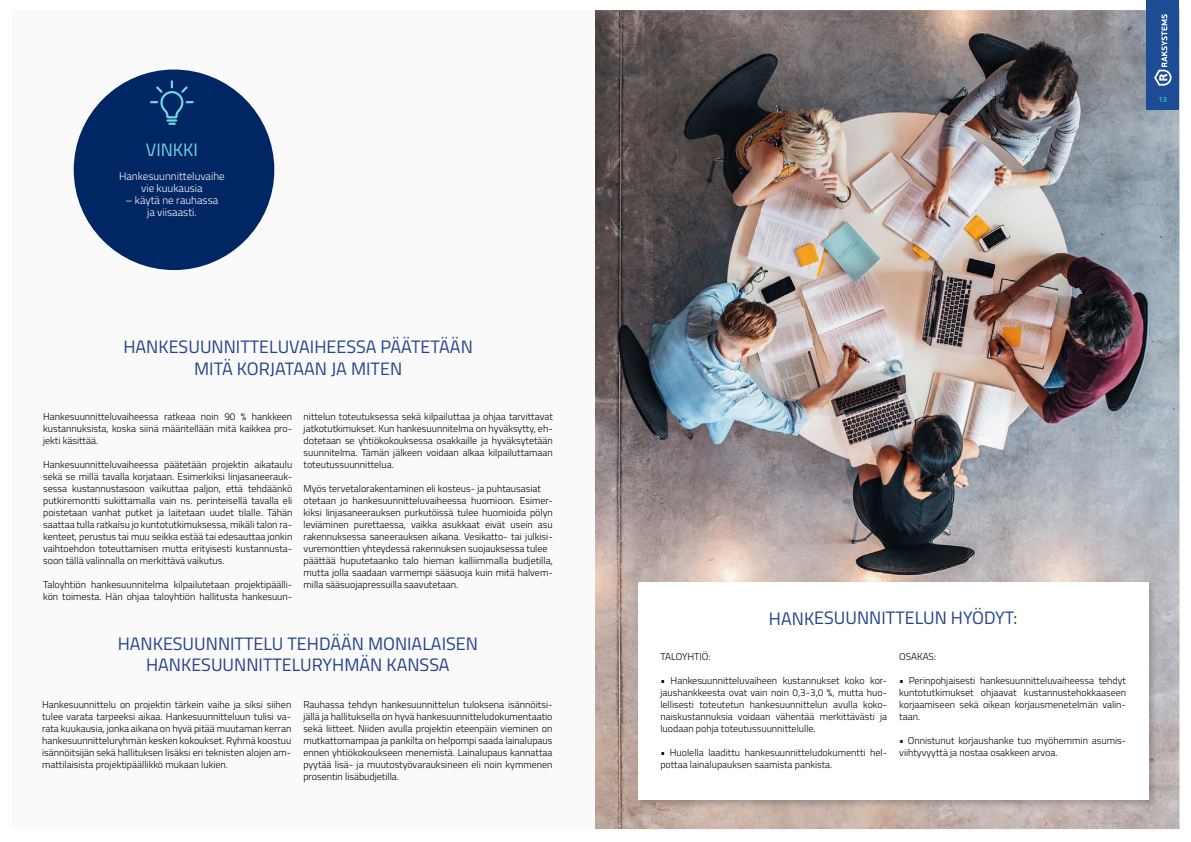
<style>
.page{position:relative;width:1191px;height:842px;background:#fff}
.page>*{position:absolute;margin:0;border:0;box-sizing:border-box;transform-origin:0 0}
.t1{font:18px/21.6px "Titillium";color:#22428b;text-align:center}
.t2{font:18px "Titillium";color:#71d6e0}
.t3{font:300 11px/12px "Titillium";color:#fff;text-align:center}
.t4{font:300 10px/12px "Titillium";color:#000;text-align:justify}
.t5{font:600 7.5px "Titillium";color:#40c4d6}
</style>
<div class="page">
<img style="left:73px;top:10px;width:1107px;height:820px">
<div style="left:1146px;top:0;width:33px;height:110px;background:#1c4c93"></div>
<svg style="left:1154px;top:14px;width:17px;height:72px"></svg>
<h1 class="t2" style="left:146px;top:137px;width:53px">VINKKI</h1>
<p class="t3" style="left:119px;top:170px;width:107px">Hankesuunnitteluvaihe vie kuukausia</p>
<p class="t3" style="left:125px;top:194px;width:94px">– käytä ne rauhassa ja viisaasti.</p>
<h1 class="t1" style="left:123px;top:335px;width:351px">HANKESUUNNITTELUVAIHEESSA PÄÄTETÄÄN<br>MITÄ KORJATAAN JA MITEN</h1>
<p class="t4" style="left:43px;top:410px;width:251px">Hankesuunnitteluvaiheessa ratkeaa noin 90 % hankkeen kustannuksista, koska siinä määritellään mitä kaikkea pro&shy;jekti käsittää.</p>
<p class="t4" style="left:43px;top:458px;width:251px">Hankesuunnitteluvaiheessa päätetään projektin aikataulu sekä se millä tavalla korjataan. Esimerkiksi linjasaneerauk&shy;sessa kustannustasoon vaikuttaa paljon, että tehdäänkö putkiremontti sukittamalla vain ns. perinteisellä tavalla eli poistetaan vanhat putket ja laitetaan uudet tilalle. Tähän saattaa tulla ratkaisu jo kuntotutkimuksessa, mikäli talon ra&shy;kenteet, perustus tai muu seikka estää tai edesauttaa jonkin vaihtoehdon toteuttamisen mutta erityisesti kustannusta&shy;soon tällä valinnalla on merkittävä vaikutus.</p>
<p class="t4" style="left:43px;top:578px;width:251px">Taloyhtiön hankesuunnitelma kilpailutetaan projektipäälli&shy;kön toimesta. Hän ohjaa taloyhtiön hallitusta hankesuun-</p>
<p class="t4" style="left:304px;top:410px;width:251px">nittelun toteutuksessa sekä kilpailuttaa ja ohjaa tarvittavat jatkotutkimukset. Kun hankesuunnitelma on hyväksytty, eh&shy;dotetaan se yhtiökokouksessa osakkaille ja hyväksytetään suunnitelma. Tämän jälkeen voidaan alkaa kilpailuttamaan toteutussuunnittelua.</p>
<p class="t4" style="left:304px;top:482px;width:251px;text-align:left">Myös tervetalorakentaminen eli kosteus- ja puhtausasiat otetaan jo hankesuunnitteluvaiheessa huomioon. Esimer&shy;kiksi linjasaneerauksen purkutöissä tulee huomioida pölyn leviäminen purettaessa, vaikka asukkaat eivät usein asu rakennuksessa saneerauksen aikana. Vesikatto- tai julkisi&shy;vuremonttien yhteydessä rakennuksen suojauksessa tulee päättää huputetaanko talo hieman kalliimmalla budjetilla, mutta jolla saadaan varmempi sääsuoja kuin mitä halvem&shy;milla sääsuojapressuilla saavutetaan.</p>
<h1 class="t1" style="left:118px;top:632px;width:362px">HANKESUUNNITTELU TEHDÄÄN MONIALAISEN<br>HANKESUUNNITTELURYHMÄN KANSSA</h1>
<p class="t4" style="left:42px;top:698px;width:251px">Hankesuunnittelu on projektin tärkein vaihe ja siksi siihen tulee varata tarpeeksi aikaa. Hankesuunnitteluun tulisi va&shy;rata kuukausia, jonka aikana on hyvä pitää muutaman kerran hankesuunnitteluryhmän kesken kokoukset. Ryhmä koostuu isännöitsijän sekä hallituksen lisäksi eri teknisten alojen am&shy;mattilaisista projektipäällikkö mukaan lukien.</p>
<p class="t4" style="left:303px;top:698px;width:251px">Rauhassa tehdyn hankesuunnittelun tuloksena isännöitsi&shy;jällä ja hallituksella on hyvä hankesuunnitteludokumentaatio sekä liitteet. Niiden avulla projektin eteenpäin vieminen on mutkattomampaa ja pankilta on helpompi saada lainalupaus ennen yhtiökokoukseen menemistä. Lainalupaus kannattaa pyytää lisä- ja muutostyövarauksineen eli noin kymmenen prosentin lisäbudjetilla.</p>
<p class="t5" style="left:1158px;top:93px;width:10px">13</p>
<h1 class="t1" style="left:769px;top:606px;width:250px">HANKESUUNNITTELUN HYÖDYT:</h1>
<p class="t4" style="left:660px;top:650px;width:52px">TALOYHTIÖ:</p>
<p class="t4" style="left:660px;top:674px;width:228px">• Hankesuunnitteluvaiheen kustannukset koko kor&shy;jaushankkeesta ovat vain noin 0,3-3,0 %, mutta huo&shy;lellisesti toteutetun hankesuunnittelun avulla koko&shy;naiskustannuksia voidaan vähentää merkittävästi ja luodaan pohja toteutussuunnittelulle.</p>
<p class="t4" style="left:660px;top:746px;width:228px">• Huolella laadittu hankesuunnitteludokumentti hel&shy;pottaa lainalupauksen saamista pankista.</p>
<p class="t4" style="left:899px;top:650px;width:38px">OSAKAS:</p>
<p class="t4" style="left:899px;top:674px;width:228px">• Perinpohjaisesti hankesuunnitteluvaiheessa tehdyt kuntotutkimukset ohjaavat kustannustehokkaaseen korjaamiseen sekä oikean korjausmenetelmän valin&shy;taan.</p>
<p class="t4" style="left:899px;top:734px;width:228px">• Onnistunut korjaushanke tuo myöhemmin asumis&shy;viihtyvyyttä ja nostaa osakkeen arvoa.</p>
</div>
